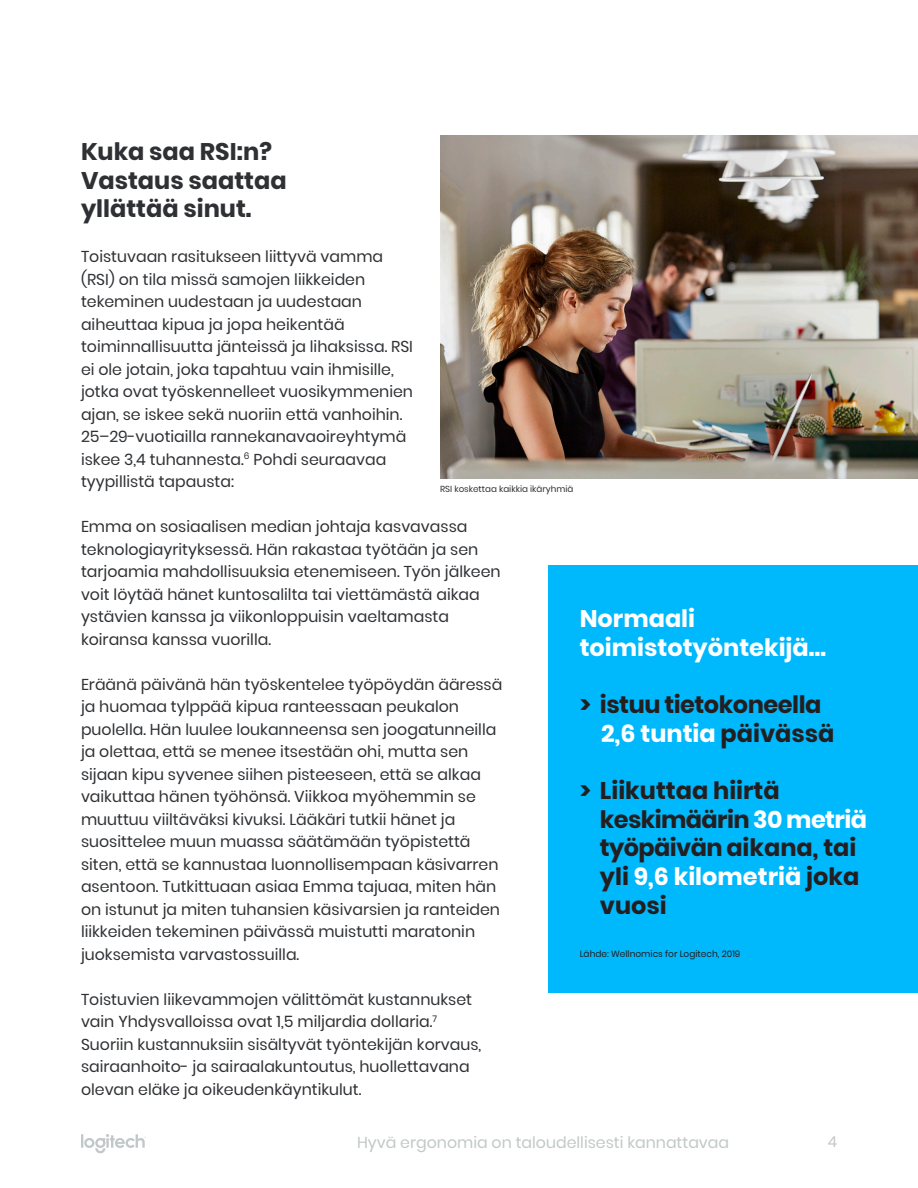
<style>
.page{position:relative;width:918px;height:1188px;background:#fff}
.page>*{position:absolute;margin:0;border:0;box-sizing:border-box;transform-origin:0 0}
.t1{font:700 24px/28.8px "Poppins";color:#231f20}
.t2{font:700 24px "Poppins";color:#2e3033}
.t3{font:700 24px/28.5px "Poppins";letter-spacing:-.02em;color:#231f20}
.t4{font:700 24px/28.8px "Poppins";color:#fff}
.t5{font:15.75px/22.5px "Poppins";color:#2e3033}
.t6{font:15.75px "Poppins";color:#c2c7c7}
.t7{font:15px "Poppins";color:#c2c7c7}
.t8{font:9px "Poppins";color:#231f20}
.t9{font:8.7px "Poppins";color:#2e3033}
.s1{color:#fff}
</style>
<div class="page">
<svg style="left:81px;top:1134px;width:65px;height:19px"></svg>
<img style="left:440px;top:135px;width:478px;height:343px">
<div style="left:548px;top:565px;width:370px;height:428px;background:#00b8fc"></div>
<p class="t2" style="left:81px;top:138px;width:193px">Kuka saa RSI:n?</p>
<p class="t2" style="left:81px;top:166px;width:207px">Vastaus saattaa</p>
<p class="t2" style="left:81px;top:195px;width:172px">yllättää sinut.</p>
<p class="t5" style="left:81px;top:246px;width:334px">Toistuvaan rasitukseen liittyvä vamma (RSI) on tila missä samojen liikkeiden tekeminen uudestaan ja uudestaan aiheuttaa kipua ja jopa heikentää toiminnallisuutta jänteissä ja lihaksissa. RSI ei ole jotain, joka tapahtuu vain ihmisille, jotka ovat työskennelleet vuosikymmenien ajan, se iskee sekä nuoriin että vanhoihin.<br>25–29-vuotiailla rannekanavaoireyhtymä iskee 3,4 tuhannesta.<sup>6</sup> Pohdi seuraavaa tyypillistä tapausta:</p>
<p class="t5" style="left:81px;top:516px;width:421px">Emma on sosiaalisen median johtaja kasvavassa teknologiayrityksessä. Hän rakastaa työtään ja sen tarjoamia mahdollisuuksia etenemiseen. Työn jälkeen voit löytää hänet kuntosalilta tai viettämästä aikaa ystävien kanssa ja viikonloppuisin vaeltamasta koiransa kanssa vuorilla.</p>
<p class="t5" style="left:81px;top:673px;width:423px">Eräänä päivänä hän työskentelee työpöydän ääressä ja huomaa tylppää kipua ranteessaan peukalon puolella. Hän luulee loukanneensa sen joogatunneilla ja olettaa, että se menee itsestään ohi, mutta sen sijaan kipu syvenee siihen pisteeseen, että se alkaa vaikuttaa hänen työhönsä. Viikkoa myöhemmin se muuttuu viiltäväksi kivuksi. Lääkäri tutkii hänet ja suosittelee muun muassa säätämään työpistettä siten, että se kannustaa luonnollisempaan käsivarren asentoon. Tutkittuaan asiaa Emma tajuaa, miten hän on istunut ja miten tuhansien käsivarsien ja ranteiden liikkeiden tekeminen päivässä muistutti maratonin juoksemista varvastossuilla.</p>
<p class="t5" style="left:81px;top:988px;width:402px">Toistuvien liikevammojen välittömät kustannukset vain Yhdysvalloissa ovat 1,5 miljardia dollaria.<sup>7<br></sup>Suoriin kustannuksiin sisältyvät työntekijän korvaus, sairaanhoito- ja sairaalakuntoutus, huollettavana olevan eläke ja oikeudenkäyntikulut.</p>
<p class="t9" style="left:440px;top:484px;width:135px">RSI koskettaa kaikkia ikäryhmiä</p>
<p class="t4" style="left:580px;top:604px;width:248px">Normaali toimistotyöntekijä…</p>
<p class="t3" style="left:601px;top:691px;width:235px;text-indent:-22px">&gt; istuu tietokoneella<br><span class="s1">2,6 tuntia</span> päivässä</p>
<p class="t1" style="left:600px;top:776px;width:269px;text-indent:-20px">&gt; Liikuttaa hiirtä keskimäärin <span class="s1">30 metriä </span>työpäivän aikana, tai yli <span class="s1">9,6 kilometriä</span> joka vuosi</p>
<p class="t8" style="left:580px;top:949px;width:162px">Lähde: Wellnomics for Logitech, 2019</p>
<p class="t6" style="left:357px;top:1134px;width:374px">Hyvä ergonomia on taloudellisesti kannattavaa</p>
<p class="t7" style="left:828px;top:1134px;width:11px">4</p>
</div>
